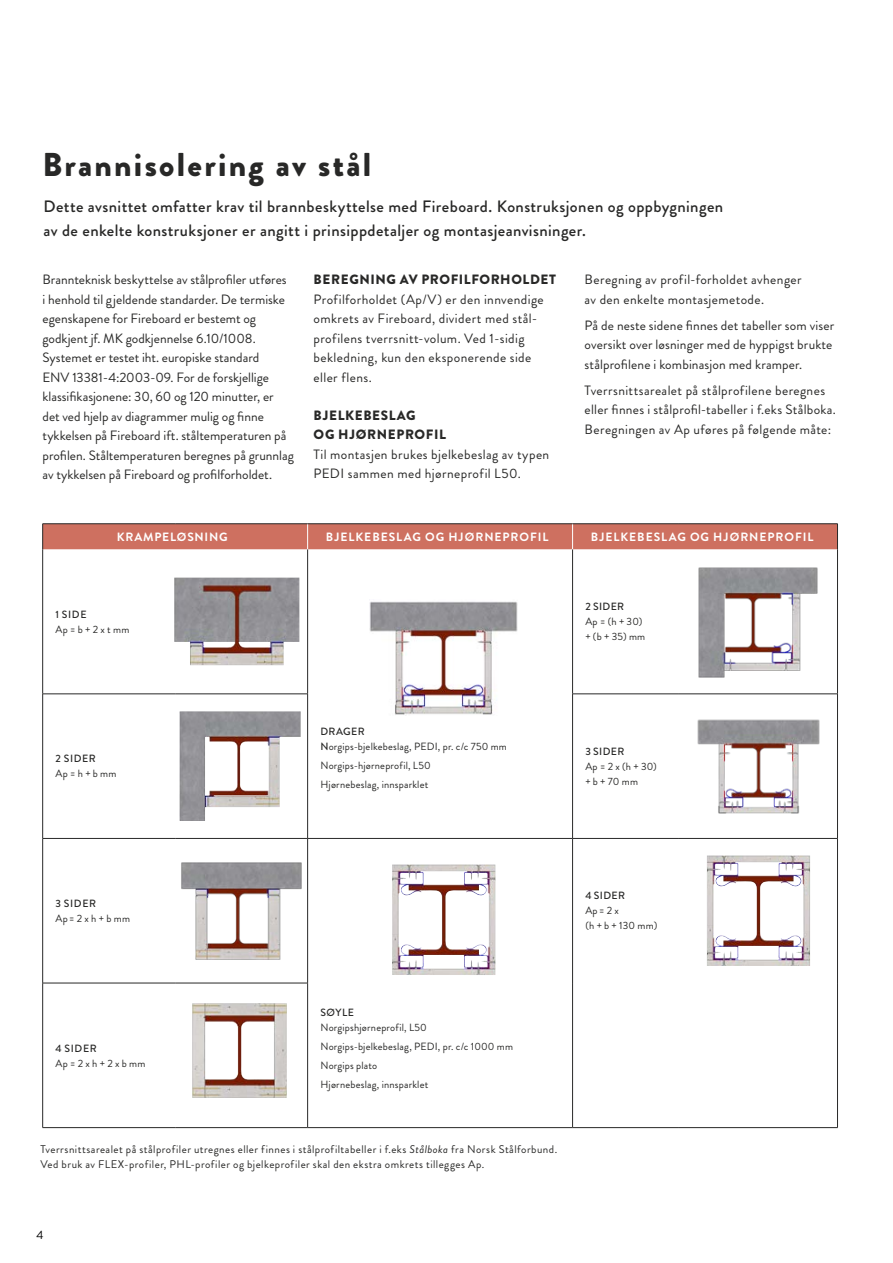
<style>
.page{position:relative;width:893px;height:1263px;background:#fff}
.page>*{position:absolute;margin:0;border:0;box-sizing:border-box;transform-origin:0 0}
.t1{font:900 33px "Brandon Grotesque";letter-spacing:.07em;color:#282827}
.t2{font:500 16.5px/24px "Brandon Grotesque";letter-spacing:.025em;color:#282827}
.t3{font:13.5px/19.5px "Brandon Grotesque";letter-spacing:.01em;color:#282827}
.t4{font:13.5px/19.5px "Brandon Grotesque";letter-spacing:.03em;color:#282827}
.t5{font:900 13.5px/19.5px "Brandon Grotesque";letter-spacing:.045em;color:#282827}
.t6{font:700 12px "Brandon Grotesque";letter-spacing:.08em;color:#fff}
.t7{font:700 12px "Brandon Grotesque";letter-spacing:.06em;color:#fff}
.t8{font:12px "Brandon Grotesque";color:#000}
.t9{font:11.1px/15px "Brandon Grotesque";letter-spacing:.045em;color:#282827}
.t10{font:10.5px/15px "Brandon Grotesque";letter-spacing:.02em;color:#282827}
.t11{font:500 10.5px "Brandon Grotesque";letter-spacing:.055em;color:#282827}
.s1{font-weight:500}
.s2{font-style:italic}
</style>
<div class="page">
<hr style="left:42px;top:549px;width:1px;height:145px;background:#282827">
<hr style="left:572px;top:549px;width:1px;height:145px;background:#282827">
<hr style="left:572px;top:694px;width:107px;height:1px;background:#282827">
<hr style="left:572px;top:694px;width:1px;height:144px;background:#282827">
<hr style="left:837px;top:549px;width:1px;height:145px;background:#282827">
<hr style="left:42px;top:694px;width:133px;height:1px;background:#282827">
<hr style="left:42px;top:694px;width:1px;height:144px;background:#282827">
<hr style="left:175px;top:694px;width:133px;height:1px;background:#282827">
<hr style="left:679px;top:694px;width:159px;height:1px;background:#282827">
<hr style="left:837px;top:694px;width:1px;height:144px;background:#282827">
<hr style="left:42px;top:838px;width:133px;height:1px;background:#282827">
<hr style="left:42px;top:839px;width:1px;height:144px;background:#282827">
<hr style="left:175px;top:838px;width:133px;height:1px;background:#282827">
<hr style="left:573px;top:838px;width:106px;height:1px;background:#282827">
<hr style="left:572px;top:839px;width:1px;height:144px;background:#282827">
<hr style="left:572px;top:983px;width:1px;height:144px;background:#282827">
<hr style="left:308px;top:1127px;width:265px;height:1px;background:#282827">
<hr style="left:573px;top:1127px;width:106px;height:1px;background:#282827">
<hr style="left:679px;top:838px;width:159px;height:1px;background:#282827">
<hr style="left:837px;top:839px;width:1px;height:144px;background:#282827">
<hr style="left:42px;top:983px;width:133px;height:1px;background:#282827">
<hr style="left:42px;top:983px;width:1px;height:144px;background:#282827">
<hr style="left:175px;top:983px;width:133px;height:1px;background:#282827">
<hr style="left:42px;top:1127px;width:133px;height:1px;background:#282827">
<hr style="left:175px;top:1127px;width:133px;height:1px;background:#282827">
<hr style="left:837px;top:983px;width:1px;height:144px;background:#282827">
<hr style="left:679px;top:1127px;width:159px;height:1px;background:#282827">
<hr style="left:308px;top:838px;width:265px;height:1px;background:#282827">
<hr style="left:307px;top:549px;width:1px;height:145px;background:#282827">
<hr style="left:307px;top:694px;width:1px;height:144px;background:#282827">
<hr style="left:307px;top:839px;width:1px;height:144px;background:#282827">
<hr style="left:307px;top:983px;width:1px;height:144px;background:#282827">
<hr style="left:42px;top:523px;width:133px;height:1px;background:#282827">
<hr style="left:175px;top:523px;width:133px;height:1px;background:#282827">
<hr style="left:308px;top:523px;width:265px;height:1px;background:#282827">
<hr style="left:573px;top:523px;width:106px;height:1px;background:#282827">
<hr style="left:679px;top:523px;width:159px;height:1px;background:#282827">
<div style="left:42px;top:524px;width:796px;height:25px;background:#ce7060"></div>
<img style="left:174px;top:577px;width:125px;height:88px">
<img style="left:369px;top:601px;width:149px;height:114px">
<img style="left:698px;top:567px;width:120px;height:111px">
<img style="left:179px;top:711px;width:122px;height:110px">
<img style="left:697px;top:719px;width:122px;height:95px">
<img style="left:181px;top:862px;width:121px;height:97px">
<img style="left:392px;top:864px;width:103px;height:111px">
<img style="left:707px;top:855px;width:103px;height:111px">
<img style="left:192px;top:1003px;width:95px;height:95px">
<h1 class="t1" style="left:42px;top:141px;width:330px">Brannisolering av stål</h1>
<p class="t2" style="left:43px;top:194px;width:681px">Dette avsnittet omfatter krav til brannbeskyttelse med Fireboard. Konstruksjonen og oppbygningen av de enkelte konstruksjoner er angitt i prinsippdetaljer og montasjeanvisninger.</p>
<p class="t3" style="left:42px;top:270px;width:253px">Brannteknisk beskyttelse av stålprofiler utføres<br>i henhold til gjeldende standarder. De termiske egenskapene for Fireboard er bestemt og godkjent jf. MK godkjennelse 6.10/1008.<br>Systemet er testet iht. europiske standard<br>ENV 13381-4:2003-09. For de forskjellige klassifikasjonene: 30, 60 og 120 minutter, er det ved hjelp av diagrammer mulig og finne tykkelsen på Fireboard ift. ståltemperaturen på profilen. Ståltemperaturen beregnes på grunnlag av tykkelsen på Fireboard og profilforholdet.</p>
<p class="t5" style="left:314px;top:270px;width:244px">BEREGNING AV PROFILFORHOLDET</p>
<p class="t4" style="left:314px;top:290px;width:232px">Profilforholdet (Ap/V) er den innvendige omkrets av Fireboard, dividert med stål&shy;profilens tverrsnitt-volum. Ved 1-sidig bekledning, kun den eksponerende side eller flens.</p>
<p class="t5" style="left:314px;top:405px;width:134px">BJELKEBESLAG<br>OG HJØRNEPROFIL</p>
<p class="t4" style="left:314px;top:444px;width:237px">Til montasjen brukes bjelkebeslag av typen<br>PEDI sammen med hjørneprofil L50.</p>
<p class="t4" style="left:585px;top:270px;width:219px">Beregning av profil-forholdet avhenger av den enkelte montasjemetode.</p>
<p class="t3" style="left:585px;top:315px;width:251px">På de neste sidene finnes det tabeller som viser oversikt over løsninger med de hyppigst brukte stålprofilene i kombinasjon med kramper.</p>
<p class="t3" style="left:585px;top:380px;width:253px">Tverrsnittsarealet på stålprofilene beregnes eller finnes i stålprofil-tabeller i f.eks Stålboka.<br>Beregningen av Ap uføres på følgende måte:</p>
<p class="t7" style="left:117px;top:528px;width:112px">KRAMPELØSNING</p>
<p class="t6" style="left:326px;top:528px;width:224px">BJELKEBESLAG OG HJØRNEPROFIL</p>
<p class="t6" style="left:591px;top:528px;width:224px">BJELKEBESLAG OG HJØRNEPROFIL</p>
<p class="t11" style="left:55px;top:607px;width:33px">1 SIDE</p>
<p class="t10" style="left:55px;top:622px;width:75px">Ap = b + 2 x t mm</p>
<p class="t11" style="left:55px;top:751px;width:42px">2 SIDER</p>
<p class="t10" style="left:55px;top:766px;width:63px">Ap = h + b mm</p>
<p class="t10" style="left:320px;top:724px;width:188px"><span class="s1">DRAGER<br>N</span>orgips-bjelkebeslag, PEDI, pr. c/c 750 mm</p>
<p class="t10" style="left:320px;top:756px;width:112px;line-height:19.2px">Norgips-hjørneprofil, L50<br>Hjørnebeslag, innsparklet</p>
<p class="t11" style="left:585px;top:599px;width:40px">2 SIDER</p>
<p class="t10" style="left:585px;top:614px;width:61px">Ap = (h + 30) + (b + 35) mm</p>
<p class="t11" style="left:585px;top:744px;width:41px">3 SIDER</p>
<p class="t10" style="left:585px;top:759px;width:73px">Ap = 2 x (h + 30) + b + 70 mm</p>
<p class="t11" style="left:55px;top:896px;width:42px">3 SIDER</p>
<p class="t10" style="left:55px;top:911px;width:76px">Ap= 2 x h + b mm</p>
<p class="t11" style="left:585px;top:888px;width:41px">4 SIDER</p>
<p class="t10" style="left:585px;top:903px;width:73px">Ap= 2 x<br>(h + b + 130 mm)</p>
<p class="t11" style="left:55px;top:1040px;width:43px">4 SIDER</p>
<p class="t10" style="left:55px;top:1055px;width:92px">Ap = 2 x h + 2 x b mm</p>
<p class="t11" style="left:320px;top:1005px;width:35px">SØYLE</p>
<p class="t10" style="left:320px;top:1017px;width:194px;line-height:19.2px">Norgipshjørneprofil, L50<br>Norgips-bjelkebeslag, PEDI, pr. c/c 1000 mm<br>Norgips plato<br>Hjørnebeslag, innsparklet</p>
<p class="t9" style="left:40px;top:1142px;width:518px">Tverrsnittsarealet på stålprofiler utregnes eller finnes i stålprofiltabeller i f.eks <span class="s2">Stålboka</span> fra Norsk Stålforbund.<br>Ved bruk av FLEX-profiler, PHL-profiler og bjelkeprofiler skal den ekstra omkrets tillegges Ap.</p>
<p class="t8" style="left:36px;top:1226px;width:9px">4</p>
</div>
